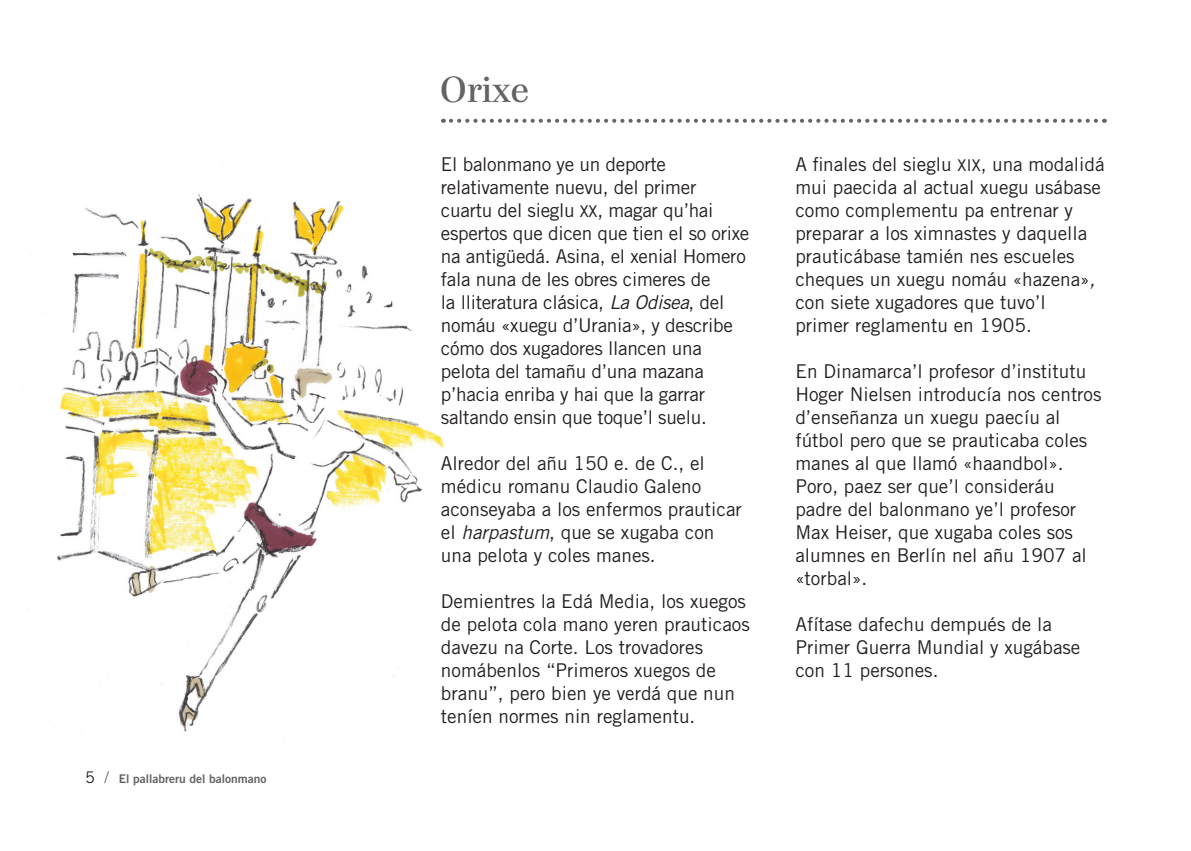
<style>
.page{position:relative;width:1191px;height:851px;background:#fff}
.page>*{position:absolute;margin:0;border:0;box-sizing:border-box;transform-origin:0 0}
.Título_capítulo{font:36px "Paperback 48";letter-spacing:.025em;color:#636366}
.Texto_general{font:19px/23px "Trade Gothic LT Std";color:#231f20}
.t1{font:12px "Trade Gothic LT Std Bd 2";color:#636366}
.s1{font-family:"Trade Gothic LT Std";font-size:16px;color:#231f20}
.s2{font-family:"Trade Gothic LT Std";font-size:16px}
.s3{font-family:"Trade Gothic LT Std SC850";font-size:16.2px}
.s4{font-family:"Trade Gothic LT Std SC850"}
.s5{font-style:italic}
</style>
<div class="page">
<img style="left:30px;top:194px;width:414px;height:538px">
<svg style="left:451px;top:119px;width:654px;height:4px"></svg>
<p class="t1" style="left:85px;top:771px;width:183px"><span class="s1">5</span> <span class="s2">/</span> El pallabreru del balonmano</p>
<p class="Título_capítulo" style="left:441px;top:69px;width:90px">Orixe</p>
<p class="Texto_general" style="left:441px;top:152px;width:310px">El balonmano ye un deporte relativamente nuevu, del primer cuartu del sieglu <span class="s3">XX</span><span class="s4">,</span> magar qu’hai espertos que dicen que tien el so orixe na antigüedá. Asina, el xenial Homero fala nuna de les obres cimeres de<br>la lliteratura clásica, <span class="s5">La Odisea</span>, del nomáu «xuegu d’Urania», y describe cómo dos xugadores llancen una pelota del tamañu d’una mazana p’hacia enriba y hai que la garrar saltando ensin que toque’l suelu.</p>
<p class="Texto_general" style="left:441px;top:451px;width:302px">Alredor del añu 150 e. de C., el médicu romanu Claudio Galeno aconseyaba a los enfermos prauticar el <span class="s5">harpastum</span>, que se xugaba con una pelota y coles manes.</p>
<p class="Texto_general" style="left:441px;top:589px;width:310px">Demientres la Edá Media, los xuegos de pelota cola mano yeren prauticaos davezu na Corte. Los trovadores nomábenlos “Primeros xuegos de branu”, pero bien ye verdá que nun teníen normes nin reglamentu.</p>
<p class="Texto_general" style="left:795px;top:152px;width:310px">A finales del sieglu <span class="s3">XIX</span><span class="s4">,</span> una modalidá mui paecida al actual xuegu usábase como complementu pa entrenar y preparar a los ximnastes y daquella prauticábase tamién nes escueles cheques un xuegu nomáu «hazena»<span class="s5">, </span>con siete xugadores que tuvo’l<br>primer reglamentu en 1905.</p>
<p class="Texto_general" style="left:795px;top:359px;width:308px">En Dinamarca’l profesor d’institutu<br>Hoger Nielsen introducía nos centros d’enseñanza un xuegu paecíu al fútbol pero que se prauticaba coles manes al que llamó «haandbol».<br>Poro, paez ser que’l consideráu padre del balonmano ye’l profesor<br>Max Heiser, que xugaba coles sos alumnes en Berlín nel añu 1907 al «torbal».</p>
<p class="Texto_general" style="left:795px;top:612px;width:286px">Afítase dafechu dempués de la<br>Primer Guerra Mundial y xugábase con 11 persones.</p>
</div>
